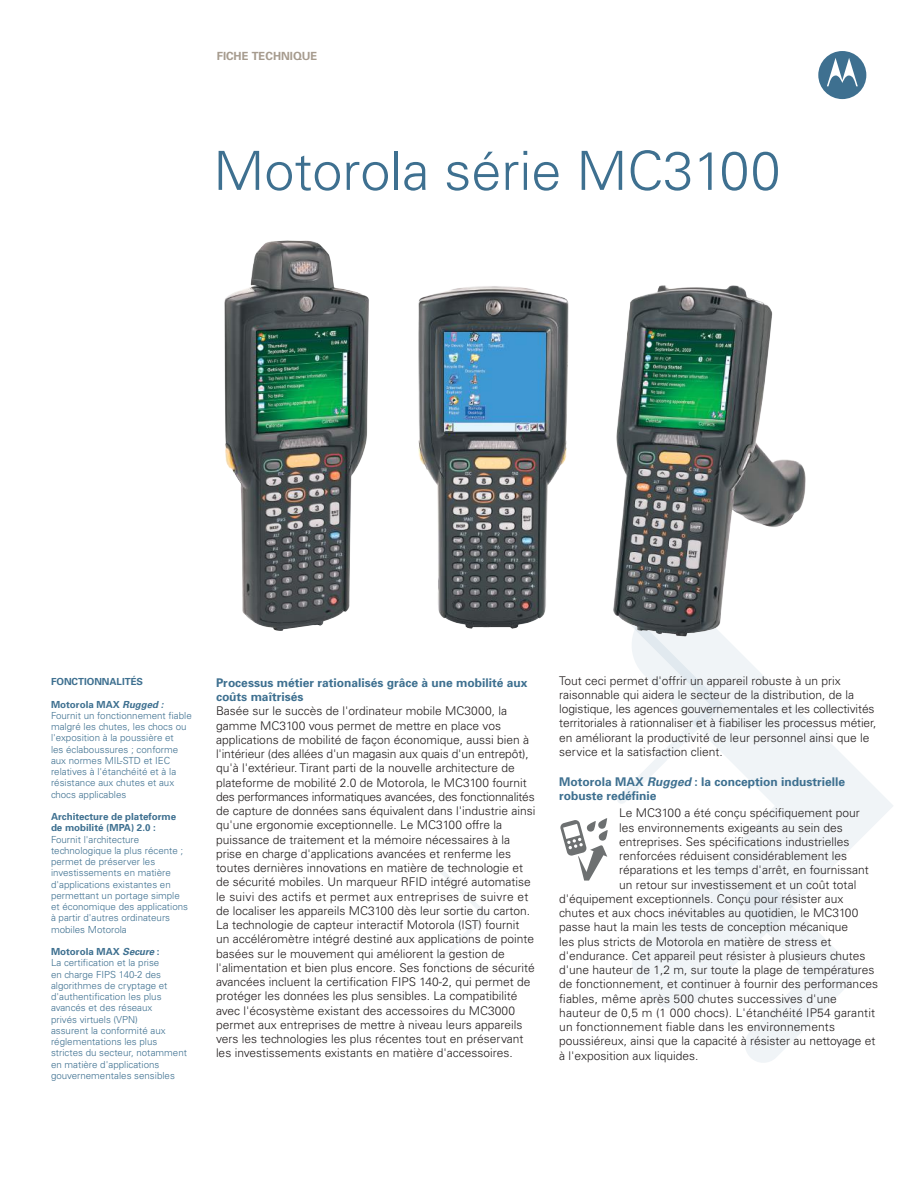
<style>
.page{position:relative;width:918px;height:1188px;background:#fff}
.page>*{position:absolute;margin:0;border:0;box-sizing:border-box;transform-origin:0 0}
.t1{font:300 54px "Univers";color:#3e7090}
.t2{font:300 12px/14.2px "Univers";color:#241f1f}
.t3{font:700 12px/14.2px "Univers 65";color:#3e7090}
.t4{font:700 11.25px "Univers 65";color:#a69b8e}
.t5{font:300 9.75px/11.2px "Univers";color:#3e7090}
.t6{font:700 9.75px/11.2px "Univers 65";color:#3e7090}
.s1{font-family:"Univers";font-style:italic}
</style>
<div class="page">
<svg style="left:632px;top:649px;width:261px;height:359px"></svg>
<svg style="left:434px;top:864px;width:54px;height:102px"></svg>
<svg style="left:743px;top:883px;width:117px;height:180px"></svg>
<svg style="left:617px;top:649px;width:106px;height:155px"></svg>
<svg style="left:818px;top:51px;width:48px;height:48px"></svg>
<img style="left:224px;top:240px;width:145px;height:391px">
<img style="left:613px;top:285px;width:193px;height:364px">
<img style="left:418px;top:286px;width:151px;height:343px">
<svg style="left:560px;top:818px;width:48px;height:63px"></svg>
<p class="t4" style="left:217px;top:49px;width:102px">Fiche technique</p>
<h1 class="t1" style="left:213px;top:138px;width:569px">Motorola série MC3100</h1>
<p class="t6" style="left:51px;top:676px;width:20px">FONCTI</p>
<p class="t6" style="left:87px;top:676px;width:58px">ONNALITÉS</p>
<p class="t6" style="left:51px;top:698px;width:114px">Motorola MAX <span class="s1">Rugged :</span></p>
<p class="t5" style="left:51px;top:710px;width:142px">Fournit un fonctionnement fiable malgré les chutes, les chocs ou l'exposition à la poussière et<br>les éclaboussures ; conforme aux normes MIL-STD et IEC relatives à l'étanchéité et à la résistance aux chutes et aux chocs applicables</p>
<p class="t6" style="left:51px;top:811px;width:127px">Architecture de plateforme de mobilité (MPA) 2.0 :</p>
<p class="t5" style="left:51px;top:833px;width:139px">Fournit l'architecture technologique la plus récente ; permet de préserver les investissements en matière d'applications existantes en permettant un portage simple et économique des applications à partir d'autres ordinateurs mobiles Motorola</p>
<p class="t6" style="left:51px;top:946px;width:110px">Motorola MAX <span class="s1">Secure</span> :</p>
<p class="t5" style="left:51px;top:957px;width:137px">La certification et la prise<br>en charge FIPS 140-2 des algorithmes de cryptage et d'authentification les plus avancés et des réseaux<br>privés virtuels (VPN)<br>assurent la conformité aux réglementations les plus strictes du secteur, notamment en matière d'applications gouvernementales sensibles</p>
<p class="t3" style="left:216px;top:675px;width:313px">Processus métier rationalisés grâce à une mobilité aux <span class="s1">coûts</span> maîtrisés</p>
<p class="t2" style="left:216px;top:704px;width:321px">Basée sur le succès de l'ordinateur mobile MC3000, la gamme MC3100 vous permet de mettre en place vos applications de mobilité de façon économique, aussi bien à l'intérieur (des allées d'un magasin aux quais d'un entrepôt), qu'à l'extérieur. Tirant parti de la nouvelle architecture de plateforme de mobilité 2.0 de Motorola, le MC3100 fournit des performances informatiques avancées, des fonctionnalités de capture de données sans équivalent dans l'industrie ainsi qu'une ergonomie exceptionnelle. Le MC3100 offre la puissance de traitement et la mémoire nécessaires à la prise en charge d'applications avancées et renferme les toutes dernières innovations en matière de technologie et de sécurité mobiles. Un marqueur RFID intégré automatise le suivi des actifs et permet aux entreprises de suivre et de localiser les appareils MC3100 dès leur sortie du carton.<br>La technologie de capteur interactif Motorola (IST) fournit un accéléromètre intégré destiné aux applications de pointe basées sur le mouvement qui améliorent la gestion de l'alimentation et bien plus encore. Ses fonctions de sécurité avancées incluent la certification FIPS 140-2, qui permet de protéger les données les plus sensibles. La compatibilité avec l'écosystème existant des accessoires du MC3000 permet aux entreprises de mettre à niveau leurs appareils vers les technologies les plus récentes tout en préservant les investissements existants en matière d'accessoires.</p>
<p class="t2" style="left:559px;top:673px;width:319px">Tout ceci permet d'offrir un appareil robuste à un prix raisonnable qui aidera le secteur de la distribution, de la logistique, les agences gouvernementales et les collectivités territoriales à rationnaliser et à fiabiliser les processus métier, en améliorant la productivité de leur personnel ainsi que le service et la satisfaction client.</p>
<p class="t3" style="left:559px;top:774px;width:287px">Motorola MAX <span class="s1">Rugged</span> : la conception industrielle robuste redéfinie</p>
<p class="t2" style="left:619px;top:806px;width:242px">Le MC3100 a été conçu spécifiquement pour</p>
<p class="t2" style="left:619px;top:820px;width:225px">les environnements exigeants au sein des</p>
<p class="t2" style="left:619px;top:835px;width:232px">entreprises. Ses spécifications industrielles</p>
<p class="t2" style="left:619px;top:849px;width:229px">renforcées réduisent considérablement les</p>
<p class="t2" style="left:619px;top:863px;width:251px">réparations et les temps d'arrêt, en fournissant</p>
<p class="t2" style="left:619px;top:877px;width:239px">un retour sur investissement et un coût total</p>
<p class="t2" style="left:559px;top:892px;width:286px">d'équipement exceptionnels. Conçu pour résister aux</p>
<p class="t2" style="left:559px;top:906px;width:301px">chutes et aux chocs inévitables au quotidien, le MC3100</p>
<p class="t2" style="left:559px;top:920px;width:290px">passe haut la main les tests de conception mécanique</p>
<p class="t2" style="left:559px;top:934px;width:274px">les plus stricts de Motorola en matière de stress et</p>
<p class="t2" style="left:559px;top:949px;width:308px">d'endurance. Cet appareil peut résister à plusieurs chutes</p>
<p class="t2" style="left:559px;top:963px;width:317px">d'une hauteur de 1,2 m, sur toute la plage de températures</p>
<p class="t2" style="left:559px;top:977px;width:320px">de fonctionnement, et continuer à fournir des performances</p>
<p class="t2" style="left:559px;top:991px;width:279px">fiables, même après 500 chutes successives d'une</p>
<p class="t2" style="left:559px;top:1006px;width:317px">hauteur de 0,5 m (1 000 chocs). L'étanchéité IP54 garantit</p>
<p class="t2" style="left:559px;top:1020px;width:277px">un fonctionnement fiable dans les environnements</p>
<p class="t2" style="left:559px;top:1034px;width:318px">poussiéreux, ainsi que la capacité à résister au nettoyage et</p>
<p class="t2" style="left:559px;top:1048px;width:141px">à l'exposition aux liquides.</p>
</div>
